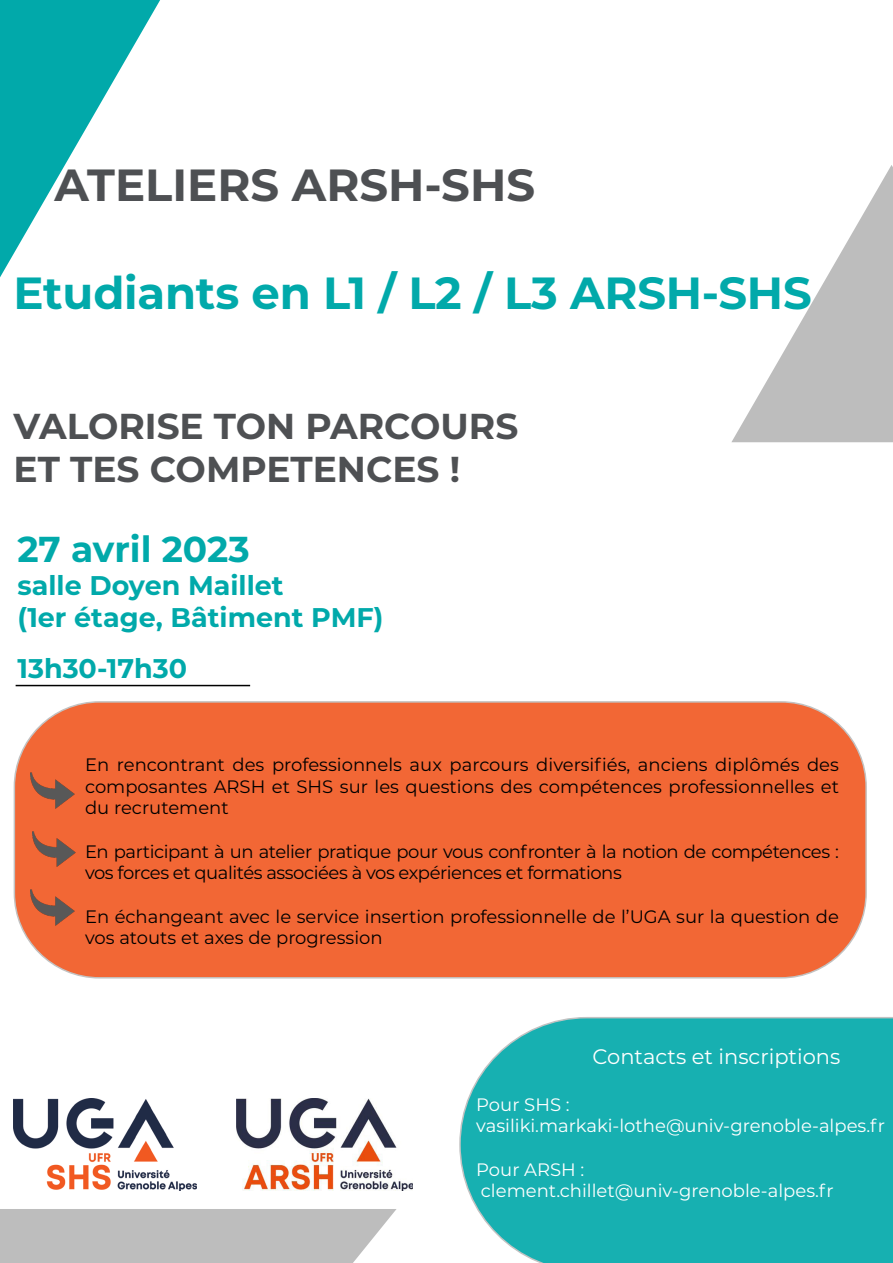
<style>
.page{position:relative;width:893px;height:1263px;background:#fff}
.page>*{position:absolute;margin:0;border:0;box-sizing:border-box;transform-origin:0 0}
.t1{font:700 45px "Montserrat";letter-spacing:-.005em;color:#01a9aa}
.t2{font:700 45px "Montserrat";color:#4e5053}
.t3{font:700 36px "Montserrat";color:#4e5053}
.t4{font:700 36px "Montserrat";color:#01a9aa}
.t5{font:700 27px "Montserrat";color:#01a9aa}
.t6{font:21px "Montserrat";color:#fff}
.t7{font:18px/21.6px "Montserrat";letter-spacing:-.015em;color:#000}
.t8{font:18px "Montserrat";color:#fff}
</style>
<div class="page">
<div style="left:14px;top:702px;width:852px;height:276px;background:#f26735;border-radius:85px"></div>
<div style="left:14px;top:701px;width:853px;height:277px;border:2px solid #bdbdbd;border-radius:85px"></div>
<svg style="left:0;top:0;width:160px;height:277px"></svg>
<svg style="left:731px;top:165px;width:162px;height:277px"></svg>
<hr style="left:16px;top:685px;width:234px;height:1px;background:#000">
<div style="left:0;top:1209px;width:397px;height:54px;background:#bdbdbd"></div>
<img style="left:31px;top:772px;width:43px;height:37px">
<img style="left:32px;top:831px;width:44px;height:36px">
<img style="left:14px;top:1099px;width:182px;height:91px">
<svg style="left:459px;top:1017px;width:434px;height:246px;background:#26b4b5"></svg>
<img style="left:236px;top:1099px;width:176px;height:91px">
<img style="left:31px;top:889px;width:43px;height:37px">
<p class="t2" style="left:54px;top:152px;width:482px">ATELIERS ARSH-SHS</p>
<p class="t1" style="left:14px;top:260px;width:800px">Etudiants en L1 / L2 / L3 ARSH-SHS</p>
<p class="t3" style="left:14px;top:400px;width:506px">VALORISE TON PARCOURS</p>
<p class="t3" style="left:14px;top:443px;width:448px">ET TES COMPETENCES !</p>
<p class="t4" style="left:17px;top:524px;width:234px">27 avril 2023</p>
<p class="t5" style="left:17px;top:566px;width:268px">salle Doyen Maillet</p>
<p class="t5" style="left:17px;top:598px;width:367px">(1er étage, Bâtiment PMF)</p>
<p class="t5" style="left:17px;top:648px;width:171px">13h30-17h30</p>
<p class="t7" style="left:85px;top:753px;width:755px;text-align:justify">En rencontrant des professionnels aux parcours diversifiés, anciens diplômés des composantes ARSH et SHS sur les questions des compétences professionnelles et du recrutement</p>
<p class="t7" style="left:85px;top:840px;width:755px">En participant à un atelier pratique pour vous confronter à la notion de compétences : vos forces et qualités associées à vos expériences et formations</p>
<p class="t7" style="left:85px;top:905px;width:755px">En échangeant avec le service insertion professionnelle de l’UGA sur la question de vos atouts et axes de progression</p>
<p class="t6" style="left:593px;top:1042px;width:249px">Contacts et inscriptions</p>
<p class="t8" style="left:476px;top:1092px;width:95px">Pour SHS :</p>
<p class="t8" style="left:476px;top:1113px;width:410px">vasiliki.markaki-lothe@univ-grenoble-alpes.fr</p>
<p class="t8" style="left:476px;top:1157px;width:110px">Pour ARSH :</p>
<p class="t8" style="left:481px;top:1178px;width:354px">clement.chillet@univ-grenoble-alpes.fr</p>
</div>
